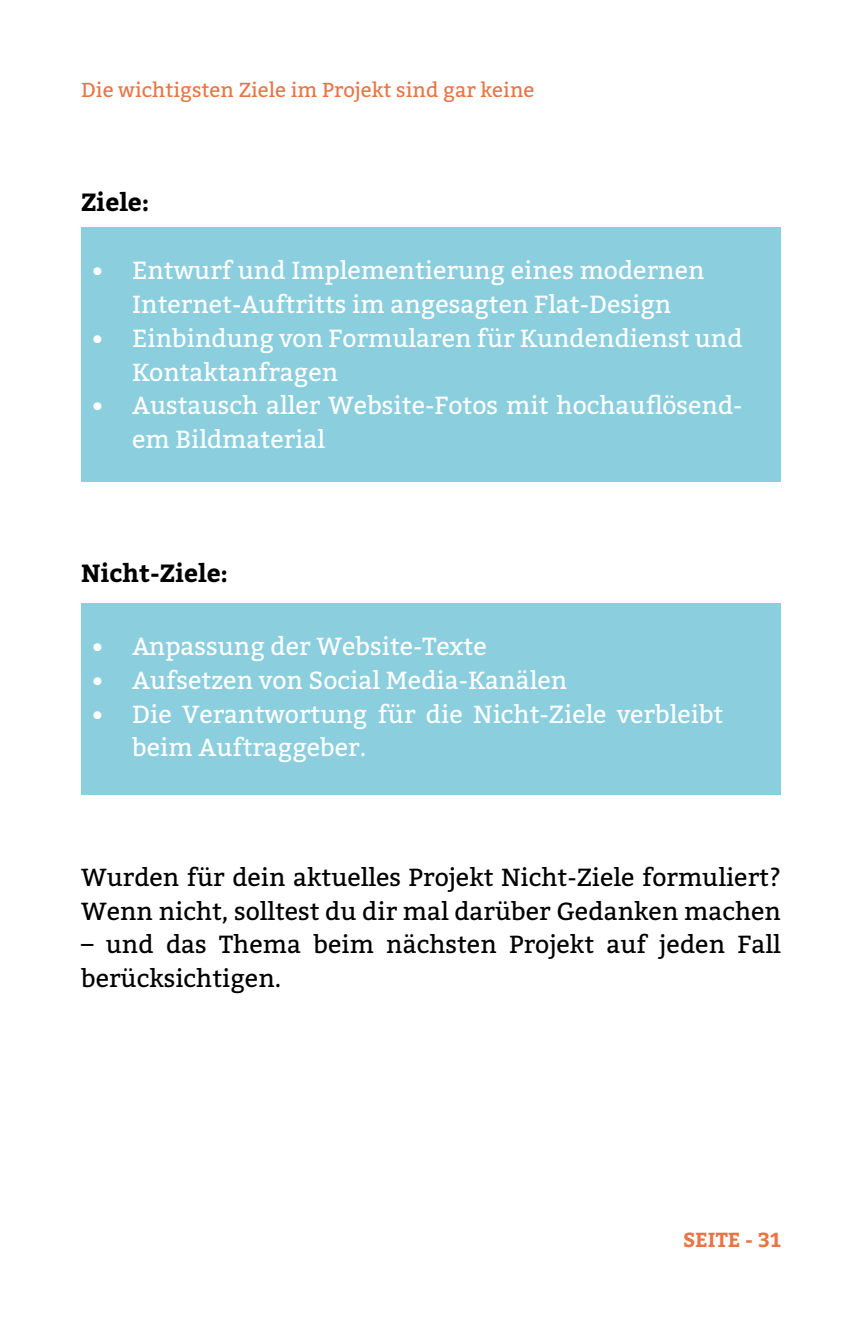
<style>
.page{position:relative;width:862px;height:1340px;background:#fff}
.page>*{position:absolute;margin:0;border:0;box-sizing:border-box;transform-origin:0 0}
.t1{font:24.75px/33.8px "Bitter";color:#fff}
.t2{font:24.75px/33.8px "Bitter";color:#000}
.t3{font:700 24.75px "Bitter";color:#000}
.t4{font:20.25px "Bitter";color:#ea7544}
.t5{font:700 20.25px "Bitter";color:#ea7544}
</style>
<div class="page">
<div style="left:81px;top:227px;width:699px;height:254px;background:#8bcedd"></div>
<div style="left:81px;top:603px;width:699px;height:191px;background:#8bcedd"></div>
<p class="t4" style="left:81px;top:75px;width:454px">Die wichtigsten Ziele im Projekt sind gar keine</p>
<p class="t3" style="left:81px;top:183px;width:70px">Ziele:</p>
<p class="t1" style="left:92px;top:253px;width:614px;text-align:center">• Entwurf und Implementierung eines modernen<br>Internet-Auftritts im angesagten Flat-Design</p>
<p class="t1" style="left:132px;top:320px;width:611px;text-indent:-40px">• Einbindung von Formularen für Kundendienst und<br>Kontaktanfragen</p>
<p class="t1" style="left:132px;top:388px;width:611px;text-indent:-40px">• Austausch aller Website-Fotos mit hochauflösend&shy;em Bildmaterial</p>
<p class="t3" style="left:81px;top:554px;width:148px">Nicht-Ziele:</p>
<p class="t1" style="left:92px;top:628px;width:396px">• Anpassung der Website-Texte</p>
<p class="t1" style="left:92px;top:662px;width:477px">• Aufsetzen von Social Media-Kanälen</p>
<p class="t1" style="left:132px;top:696px;width:592px;text-indent:-40px">• Die Verantwortung für die Nicht-Ziele verbleibt beim Auftraggeber.</p>
<p class="t2" style="left:81px;top:859px;width:701px">Wurden für dein aktuelles Projekt Nicht-Ziele formuliert?<br>Wenn nicht, solltest du dir mal darüber Gedanken machen</p>
<p class="t2" style="left:81px;top:927px;width:700px">– und das Thema beim nächsten Projekt auf jeden Fall berücksichtigen.</p>
<p class="t5" style="left:682px;top:1224px;width:99px">SEITE - 31</p>
</div>
